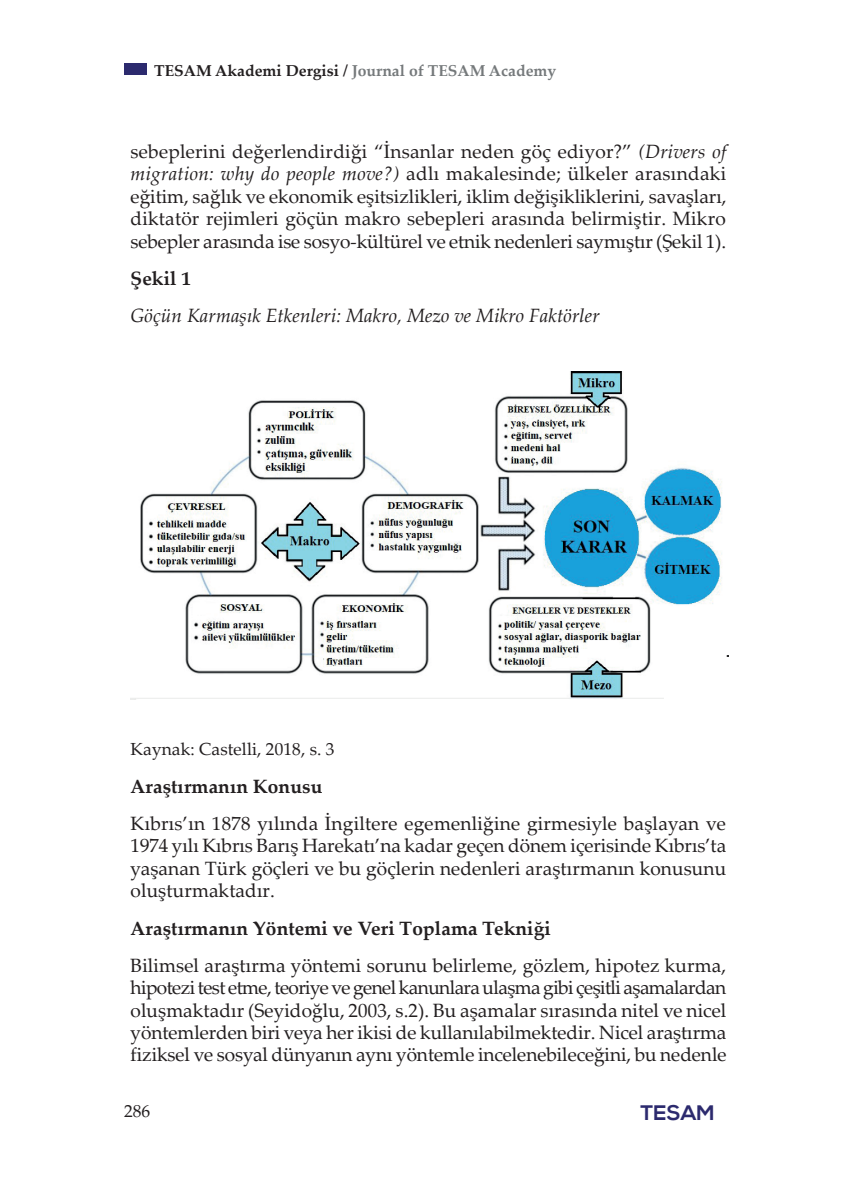
<style>
.page{position:relative;width:844px;height:1191px;background:#fff}
.page>*{position:absolute;margin:0;border:0;box-sizing:border-box;transform-origin:0 0}
.t1{font:700 21px "Nexa";color:#2c2a6e}
.t2{font:19.25px/22.4px "Palatino Linotype";letter-spacing:-.01em;color:#231f20;text-align:justify}
.t3{font:700 19.25px "Palatino Linotype";color:#231f20}
.t4{font:italic 19.25px "Palatino Linotype";color:#231f20}
.t5{font:17.5px "Palatino Linotype";color:#231f20}
.t6{font:700 15.75px "Palatino Linotype";color:#75797b}
.s1{color:#231f20}
.s2{font-style:italic}
</style>
<div class="page">
<div style="left:124px;top:63px;width:22px;height:11px;background:#2c2a6e"></div>
<img style="left:130px;top:371px;width:598px;height:328px">
<p class="t6" style="left:154px;top:59px;width:403px"><span class="s1">TESAM Akademi Dergisi /</span> Journal of TESAM Academy</p>
<p class="t2" style="left:130px;top:139px;width:598px">sebeplerini değerlendirdiği “İnsanlar neden göç ediyor?” <span class="s2">(Drivers of migration: why do people move?)</span> adlı makalesinde; ülkeler arasındaki eğitim, sağlık ve ekonomik eşitsizlikleri, iklim değişikliklerini, savaşları, diktatör rejimleri göçün makro sebepleri arasında belirmiştir. Mikro sebepler arasında ise sosyo-kültürel ve etnik nedenleri saymıştır (Şekil 1).</p>
<p class="t3" style="left:130px;top:265px;width:62px">Şekil 1</p>
<p class="t4" style="left:130px;top:302px;width:471px">Göçün Karmaşık Etkenleri: Makro, Mezo ve Mikro Faktörler</p>
<p class="t5" style="left:130px;top:737px;width:206px">Kaynak: Castelli, 2018, s. 3</p>
<p class="t3" style="left:130px;top:772px;width:194px">Araştırmanın Konusu</p>
<p class="t2" style="left:130px;top:811px;width:597px">Kıbrıs’ın 1878 yılında İngiltere egemenliğine girmesiyle başlayan ve 1974 yılı Kıbrıs Barış Harekatı’na kadar geçen dönem içerisinde Kıbrıs’ta yaşanan Türk göçleri ve bu göçlerin nedenleri araştırmanın konusunu oluşturmaktadır.</p>
<p class="t3" style="left:130px;top:914px;width:422px">Araştırmanın Yöntemi ve Veri Toplama Tekniği</p>
<p class="t2" style="left:130px;top:953px;width:598px">Bilimsel araştırma yöntemi sorunu belirleme, gözlem, hipotez kurma, hipotezi test etme, teoriye ve genel kanunlara ulaşma gibi çeşitli aşamalardan oluşmaktadır (Seyidoğlu, 2003, s.2). Bu aşamalar sırasında nitel ve nicel yöntemlerden biri veya her ikisi de kullanılabilmektedir. Nicel araştırma fiziksel ve sosyal dünyanın aynı yöntemle incelenebileceğini, bu nedenle</p>
<p class="t5" style="left:124px;top:1098px;width:28px">286</p>
<p class="t1" style="left:640px;top:1100px;width:76px">TESAM</p>
</div>
